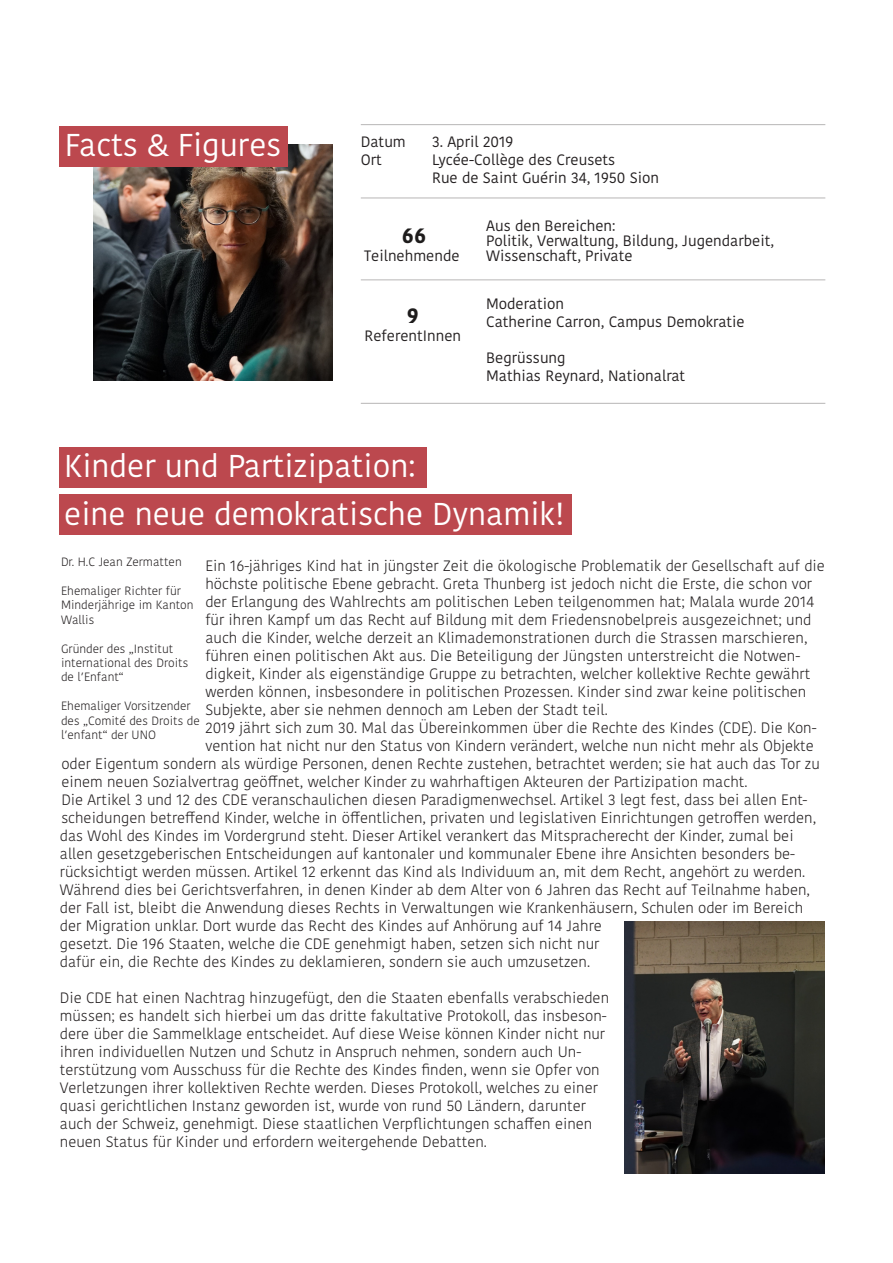
<style>
.page{position:relative;width:893px;height:1263px;background:#fff}
.page>*{position:absolute;margin:0;border:0;box-sizing:border-box;transform-origin:0 0}
.t1{font:31.5px "Kohinoor Devanagari";color:#fff}
.t2{font:700 21px "Kohinoor Devanagari";color:#1e1c1c}
.t3{font:300 15px/18px "Kohinoor Devanagari";color:#231f20}
.t4{font:15px/15px "Kohinoor Devanagari";color:#231f20}
.t5{font:300 12px/14.4px "Kohinoor Devanagari";color:#231f20}
.s1{font-family:"Avenir"}
</style>
<div class="page">
<div style="left:59px;top:494px;width:512px;height:41px;background:#bc484e"></div>
<div style="left:59px;top:447px;width:368px;height:41px;background:#bc484e"></div>
<img style="left:94px;top:144px;width:238px;height:236px">
<img style="left:625px;top:922px;width:199px;height:252px">
<div style="left:59px;top:126px;width:228px;height:41px;background:#bc484e"></div>
<hr style="left:361px;top:124px;width:464px;height:1px;background:#231f20">
<hr style="left:361px;top:198px;width:464px;height:1px;background:#231f20">
<hr style="left:361px;top:280px;width:464px;height:1px;background:#231f20">
<hr style="left:361px;top:403px;width:464px;height:1px;background:#231f20">
<p class="t1" style="left:65px;top:127px;width:218px">Facts &amp; Figures</p>
<p class="t4" style="left:361px;top:134px;width:47px">Datum</p>
<p class="t4" style="left:432px;top:134px;width:83px">3. April 2019</p>
<p class="t4" style="left:361px;top:152px;width:23px">Ort</p>
<p class="t4" style="left:432px;top:152px;width:185px">Lycée-Collège des Creusets</p>
<p class="t4" style="left:432px;top:170px;width:229px">Rue de Saint Guérin 34, 1950 Sion</p>
<p class="t2" style="left:402px;top:216px;width:26px">66</p>
<p class="t4" style="left:364px;top:248px;width:97px">Teilnehmende</p>
<p class="t2" style="left:407px;top:297px;width:13px">9</p>
<p class="t4" style="left:364px;top:328px;width:98px">ReferentInnen</p>
<p class="t4" style="left:486px;top:218px;width:131px">Aus den Bereichen:</p>
<p class="t4" style="left:486px;top:233px;width:289px">Politik, Verwaltung, Bildung, Jugendarbeit,<br>Wissenschaft, Private</p>
<p class="t4" style="left:486px;top:296px;width:79px">Moderation</p>
<p class="t4" style="left:486px;top:314px;width:260px">Catherine Carron, Campus Demokratie</p>
<p class="t4" style="left:486px;top:350px;width:81px">Begrüssung</p>
<p class="t4" style="left:486px;top:368px;width:201px">Mathias Reynard, Nationalrat</p>
<p class="t1" style="left:64px;top:448px;width:353px">Kinder und Partizipation:</p>
<p class="t1" style="left:64px;top:496px;width:502px">eine neue demokratische Dynamik!</p>
<p class="t3" style="left:205px;top:556px;width:621px">Ein 16-jähriges Kind hat in jüngster Zeit die ökologische Problematik der Gesellschaft auf die höchste politische Ebene gebracht. Greta Thunberg ist jedoch nicht die Erste, die schon vor der Erlangung des Wahlrechts am politischen Leben teilgenommen hat; Malala wurde 2014 für ihren Kampf um das Recht auf Bildung mit dem Friedensnobelpreis ausgezeichnet; und auch die Kinder, welche derzeit an Klimademonstrationen durch die Strassen marschieren, führen einen politischen Akt aus. Die Beteiligung der Jüngsten unterstreicht die Notwen&shy;digkeit, Kinder als eigenständige Gruppe zu betrachten, welcher kollektive Rechte gewährt werden können, insbesondere in politischen Prozessen. Kinder sind zwar keine politischen Subjekte, aber sie nehmen dennoch am Leben der Stadt teil.</p>
<p class="t3" style="left:205px;top:718px;width:613px">2019 jährt sich zum 30. Mal das Übereinkommen über die Rechte des Kindes (CDE). Die Kon-</p>
<p class="t3" style="left:205px;top:736px;width:610px">vention hat nicht nur den Status von Kindern verändert, welche nun nicht mehr als Objekte</p>
<p class="t3" style="left:61px;top:754px;width:760px">oder Eigentum sondern als würdige Personen, denen Rechte zustehen, betrachtet werden; sie hat auch das Tor zu</p>
<p class="t3" style="left:61px;top:772px;width:688px">einem neuen Sozialvertrag geöffnet, welcher Kinder zu wahrhaftigen Akteuren der Partizipation macht.</p>
<p class="t3" style="left:60px;top:790px;width:758px">Die Artikel 3 und 12 des CDE veranschaulichen diesen Paradigmenwechsel. Artikel 3 legt fest, dass bei allen Ent&shy;scheidungen betreffend Kinder, welche in öffentlichen, privaten und legislativen Einrichtungen getroffen werden, das Wohl des Kindes im Vordergrund steht. Dieser Artikel verankert das Mitspracherecht der Kinder, zumal bei allen gesetzgeberischen Entscheidungen auf kantonaler und kommunaler Ebene ihre Ansichten besonders be&shy;rücksichtigt werden müssen. Artikel 12 erkennt das Kind als Individuum an, mit dem Recht, angehört zu werden.<br>Während dies bei Gerichtsverfahren, in denen Kinder ab dem Alter von 6 Jahren das Recht auf Teilnahme haben, der Fall ist, bleibt die Anwendung dieses Rechts in Verwaltungen wie Krankenhäusern, Schulen oder im Bereich der Migration unklar. Dort wurde das Recht des Kindes auf Anhörung auf 14 Jahre<br>gesetzt. Die 196 Staaten, welche die CDE genehmigt haben, setzen sich nicht nur<br>dafür ein, die Rechte des Kindes zu deklamieren, sondern sie auch umzusetzen.</p>
<p class="t3" style="left:60px;top:988px;width:551px">Die CDE hat einen Nachtrag hinzugefügt, den die Staaten ebenfalls verabschieden müssen; es handelt sich hierbei um das dritte fakultative Protokoll, das insbeson&shy;dere über die Sammelklage entscheidet. Auf diese Weise können Kinder nicht nur ihren individuellen Nutzen und Schutz in Anspruch nehmen, sondern auch Un&shy;terstützung vom Ausschuss für die Rechte des Kindes finden, wenn sie Opfer von Verletzungen ihrer kollektiven Rechte werden. Dieses Protokoll, welches zu einer quasi gerichtlichen Instanz geworden ist, wurde von rund 50 Ländern, darunter auch der Schweiz, genehmigt. Diese staatlichen Verpflichtungen schaffen einen neuen Status für Kinder und erfordern weitergehende Debatten.</p>
<p class="t5" style="left:61px;top:555px;width:122px">Dr. H.C Jean Zermatten</p>
<p class="t5" style="left:61px;top:584px;width:134px">Ehemaliger Richter für<br>Minderjährige im Kanton<br>Wallis</p>
<p class="t5" style="left:61px;top:641px;width:129px">Gründer des „Institut international des Droits de l<span class="s1">’</span>Enfant“</p>
<p class="t5" style="left:61px;top:699px;width:140px">Ehemaliger Vorsitzender des „Comité des Droits de l<span class="s1">’</span>enfant“ der UNO</p>
</div>
